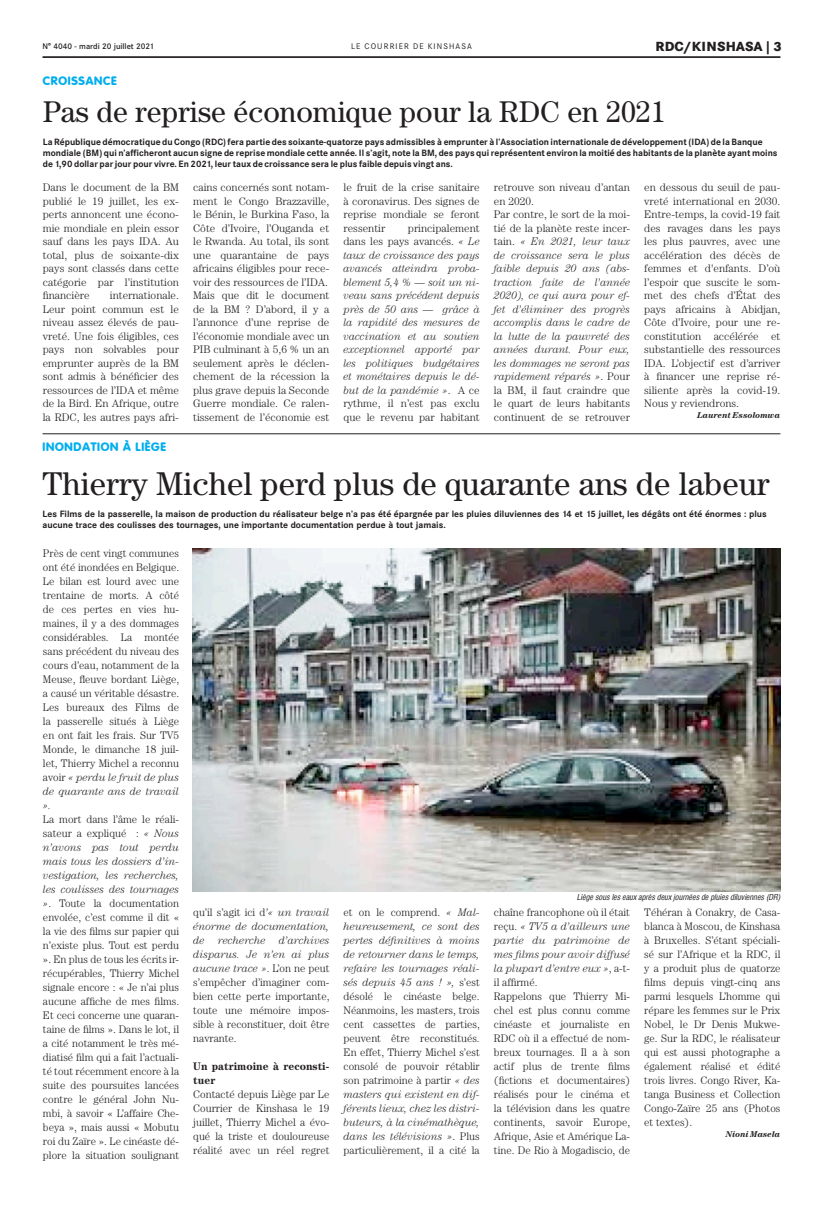
<style>
.page{position:relative;width:823px;height:1205px;background:#fff}
.page>*{position:absolute;margin:0;border:0;box-sizing:border-box;transform-origin:0 0}
.t1{font:33px "Century";color:#231f20}
.t2{font:30px "Century";color:#231f20}
.t3{font:800 13px "Corporate SBQ";letter-spacing:.01em;color:#231f20}
.t4{font:800 12px "Corporate Rounded";letter-spacing:.06em;color:#00aeef}
.t5{font:300 11px/14px "Century";color:#231f20;text-align:justify}
.t6{font:italic 300 11px/13.5px "Century";color:#231f20;text-align:justify;scale:.95 1}
.t7{font:700 11px/14px "Century";color:#231f20}
.t8{font:700 9px/11px "Corporate SBQ";color:#231f20}
.t9{font:italic 700 8.5px "Century";color:#231f20}
.t10{font:italic 8px "Corporate Condensed";color:#231f20}
.t11{font:500 8px "Corporate SBQ";color:#231f20}
.t12{font:8px "Corporate SBQ";letter-spacing:.14em;color:#231f20}
.s1{font-style:normal}
.s2{font-style:italic}
</style>
<div class="page">
<hr style="left:43px;top:57px;width:737px;height:1px;background:#231f20">
<hr style="left:43px;top:433px;width:737px;height:1px;background:#231f20">
<img style="left:193px;top:548px;width:587px;height:343px">
<p class="t11" style="left:43px;top:41px;width:113px">N° 4040 - mardi 20 juillet 2021</p>
<p class="t12" style="left:351px;top:41px;width:122px">LE COURRIER DE KINSHASA</p>
<p class="t3" style="left:655px;top:38px;width:128px">RDC/KINSHASA | 3</p>
<p class="t4" style="left:43px;top:74px;width:75px">CROISSANCE</p>
<h2 class="t2" style="left:43px;top:94px;width:624px">Pas de reprise économique pour la RDC en 2021</h2>
<p class="t8" style="left:43px;top:136px;width:735px">La République démocratique du Congo (RDC) fera partie des soixante-quatorze pays admissibles à emprunter à l’Association internationale de développement (IDA) de la Banque mondiale (BM) qui n’afficheront aucun signe de reprise mondiale cette année. Il s’agit, note la BM, des pays qui représentent environ la moitié des habitants de la planète ayant moins de 1,90 dollar par jour pour vivre. En 2021, leur taux de croissance sera le plus faible depuis vingt ans.</p>
<p class="t5" style="left:43px;top:181px;width:138px;line-height:13.5px">Dans le document de la BM publié le 19 juillet, les ex&shy;perts annoncent une écono&shy;mie mondiale en plein essor sauf dans les pays IDA. Au total, plus de soixante-dix pays sont classés dans cette catégorie par l’institution financière</p>
<p class="t5" style="left:43px;top:289px;width:138px;line-height:13.5px;text-indent:67px">internationale.<br>Leur point commun est le niveau assez élevés de pau&shy;vreté. Une fois éligibles, ces pays non solvables pour emprunter auprès de la BM sont admis à bénéficier des ressources de l’IDA et même de la Bird. En Afrique, outre la RDC, les autres pays afri-</p>
<p class="t5" style="left:193px;top:181px;width:138px;line-height:13.5px;text-align:left">cains concernés sont notam&shy;ment le Congo Brazzaville, le Bénin, le Burkina Faso, la<br>Côte d’Ivoire, l’Ouganda et le Rwanda. Au total, ils sont une quarantaine de pays africains éligibles pour rece&shy;voir des ressources de l’IDA.<br>Mais que dit le document de la BM ? D’abord, il y a l’annonce d’une reprise de l’économie mondiale avec un<br>PIB culminant à 5,6 % un an seulement après le déclen&shy;chement de la récession la plus grave depuis la Seconde<br>Guerre mondiale. Ce ralen&shy;tissement de l’économie est</p>
<p class="t5" style="left:343px;top:181px;width:138px;line-height:13.5px">le fruit de la crise sanitaire à coronavirus. Des signes de reprise mondiale se feront ressentir</p>
<p class="t6" style="left:343px;top:221px;width:145px;text-indent:64px"><span class="s1">principalement dans les pays avancés.</span> « Le taux de croissance des pays avancés atteindra proba&shy;blement 5,4 % — soit un ni&shy;veau sans précédent depuis près de 50 ans — grâce à la rapidité des mesures de vaccination et au soutien exceptionnel apporté par les politiques budgétaires et monétaires depuis le dé&shy;but de la pandémie »<span class="s1">. A ce rythme, il n’est pas exclu que le revenu par habitant</span></p>
<p class="t6" style="left:493px;top:181px;width:145px;text-align:left"><span class="s1">retrouve son niveau d’antan en 2020.<br>Par contre, le sort de la moi&shy;tié de la planète reste incer&shy;tain.</span> « En 2021, leur taux de croissance sera le plus faible depuis 20 ans (abs&shy;traction faite de l’année<br>2020), ce qui aura pour ef&shy;fet d’éliminer des progrès accomplis dans le cadre de la lutte de la pauvreté des années durant. Pour eux, les dommages ne seront pas rapidement réparés »<span class="s1">. Pour la BM, il faut craindre que le quart de leurs habitants continuent de se retrouver</span></p>
<p class="t5" style="left:644px;top:181px;width:138px;line-height:13.5px">en dessous du seuil de pau&shy;vreté international en 2030.<br>Entre-temps, la covid-19 fait des ravages dans les pays les plus pauvres, avec une accélération des décès de femmes et d'enfants. D’où l’espoir que suscite le som&shy;met des chefs d’État des pays africains à Abidjan, Côte d’Ivoire, pour une re&shy;constitution accélérée et substantielle des ressources IDA. L’objectif est d’arriver à financer une reprise ré&shy;siliente après la covid-19.<br>Nous y reviendrons.</p>
<p class="t9" style="left:696px;top:410px;width:85px">Laurent Essolomwa</p>
<p class="t4" style="left:43px;top:439px;width:125px">INONDATION À LIÈGE</p>
<h1 class="t1" style="left:43px;top:464px;width:728px">Thierry Michel perd plus de quarante ans de labeur</h1>
<p class="t8" style="left:43px;top:508px;width:725px">Les Films de la passerelle, la maison de production du réalisateur belge n’a pas été épargnée par les pluies diluviennes des 14 et 15 juillet, les dégâts ont été énormes : plus aucune trace des coulisses des tournages, une importante documentation perdue à tout jamais.</p>
<p class="t5" style="left:43px;top:546px;width:137px">Près de cent vingt communes ont été inondées en Belgique.<br>Le bilan est lourd avec une trentaine de morts. A côté de ces pertes en vies hu&shy;maines, il y a des dommages considérables. La montée sans précédent du niveau des cours d’eau, notamment de la Meuse, fleuve bordant Liège, a causé un véritable désastre.<br>Les bureaux des Films de la passerelle situés à Liège en ont fait les frais. Sur TV5<br>Monde, le dimanche 18 juil&shy;let, Thierry Michel a reconnu avoir <span class="s2">« perdu le fruit de plus de quarante ans de travail ».</span></p>
<p class="t5" style="left:43px;top:812px;width:137px">La mort dans l’âme le réali&shy;sateur a expliqué : <span class="s2">« Nous n’avons pas tout perdu mais tous les dossiers d’in&shy;vestigation, les recherches, les coulisses des tournages »</span>. Toute la documentation envolée, c’est comme il dit « la vie des films sur papier qui n’existe plus. Tout est perdu ». En plus de tous les écrits ir&shy;récupérables, Thierry Michel signale encore : « Je n’ai plus aucune affiche de mes films.<br>Et ceci concerne une quaran&shy;taine de films ». Dans le lot, il a cité notamment le très mé&shy;diatisé film qui a fait l’actuali&shy;té tout récemment encore à la suite des poursuites lancées contre le général John Nu&shy;mbi, à savoir « L’affaire Che&shy;beya », mais aussi « Mobutu roi du Zaïre ». Le cinéaste dé&shy;plore la situation soulignant</p>
<p class="t5" style="left:193px;top:905px;width:137px">qu’il s’agit ici d<span class="s2">’« un travail énorme de documentation, de recherche d’archives disparus. Je n’en ai plus aucune trace »</span>. L’on ne peut s’empêcher d’imaginer com&shy;bien cette perte importante, toute une mémoire impos&shy;sible à reconstituer, doit être navrante.</p>
<p class="t7" style="left:193px;top:1059px;width:137px">Un patrimoine à reconsti&shy;tuer</p>
<p class="t5" style="left:193px;top:1087px;width:137px">Contacté depuis Liège par Le Courrier de Kinshasa le 19 juillet, Thierry Michel a évo&shy;qué la triste et douloureuse réalité avec un réel regret</p>
<p class="t10" style="left:576px;top:892px;width:205px">Liège sous les eaux après deux journées de pluies diluviennes (DR)</p>
<p class="t5" style="left:343px;top:905px;width:137px">et on le comprend. <span class="s2">« Mal&shy;heureusement, ce sont des pertes définitives à moins de retourner dans le temps, refaire les tournages réali&shy;sés depuis 45 ans ! »,</span> s’est désolé le cinéaste belge.<br>Néanmoins, les masters, trois cent cassettes de parties, peuvent être reconstitués.<br>En effet, Thierry Michel s’est consolé de pouvoir rétablir son patrimoine à partir <span class="s2">« des masters qui existent en dif&shy;férents lieux, chez les distri&shy;buteurs, à la cinémathèque, dans les télévisions »</span>. Plus particulièrement, il a cité la</p>
<p class="t5" style="left:493px;top:905px;width:137px;text-align:left">chaîne francophone où il était reçu. <span class="s2">« TV5 a d’ailleurs une partie du patrimoine de mes films pour avoir diffusé la plupart d’entre eux »</span>, a-t&shy;il affirmé.<br>Rappelons que Thierry Mi&shy;chel est plus connu comme cinéaste et journaliste en<br>RDC où il a effectué de nom&shy;breux tournages. Il a à son actif plus de trente films (fictions et documentaires) réalisés pour le cinéma et la télévision dans les quatre continents, savoir Europe,<br>Afrique, Asie et Amérique La&shy;tine. De Rio à Mogadiscio, de</p>
<p class="t5" style="left:644px;top:905px;width:137px">Téhéran à Conakry, de Casa&shy;blanca à Moscou, de Kinshasa à Bruxelles. S’étant spéciali&shy;sé sur l’Afrique et la RDC, il y a produit plus de quatorze films depuis vingt-cinq ans parmi lesquels L’homme qui répare les femmes sur le Prix Nobel, le Dr Denis Mukwe&shy;ge. Sur la RDC, le réalisateur qui est aussi photographe a également réalisé et édité trois livres. Congo River, Ka&shy;tanga Business et Collection Congo-Zaïre 25 ans (Photos et textes).</p>
<p class="t9" style="left:725px;top:1129px;width:56px">Nioni Masela</p>
</div>
